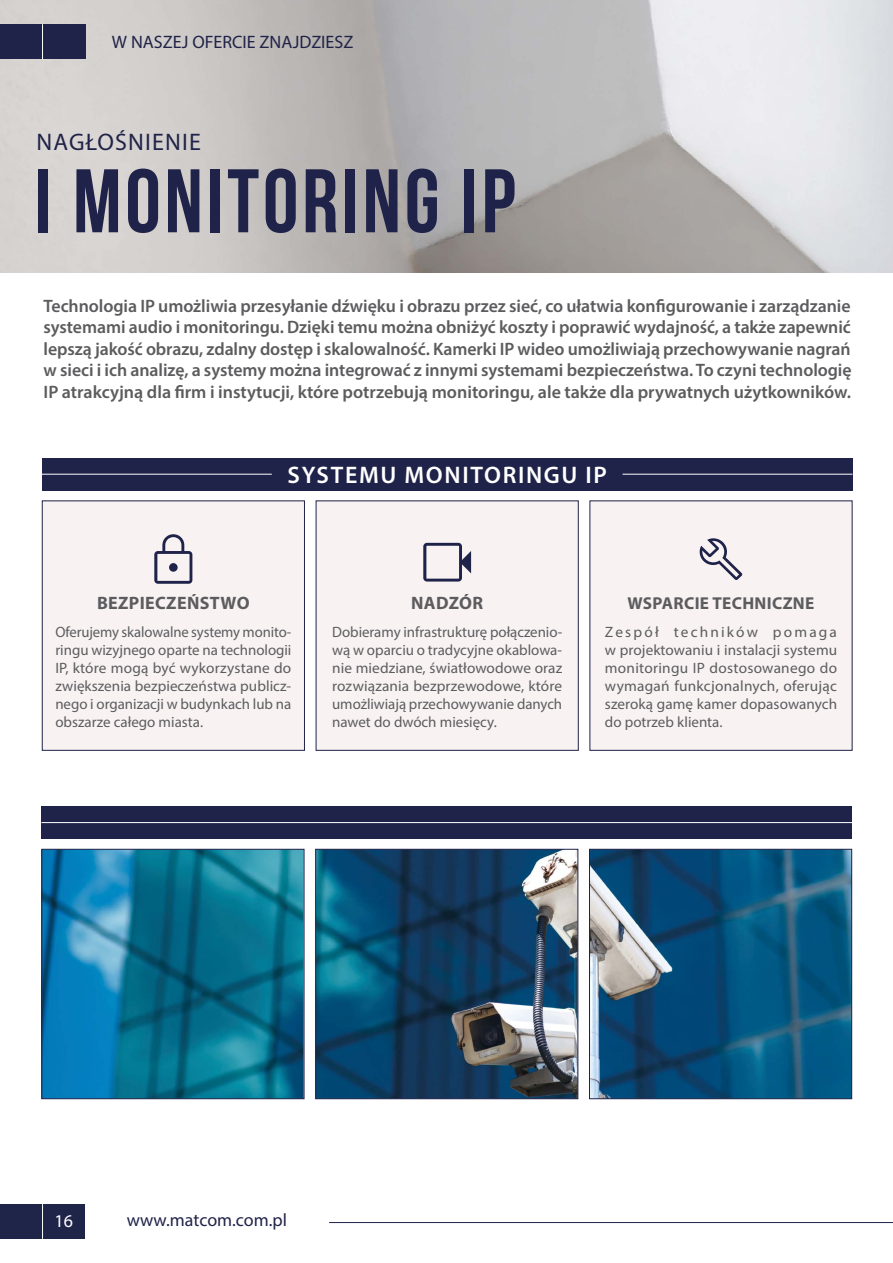
<style>
.page{position:relative;width:893px;height:1263px;background:#fff}
.page>*{position:absolute;margin:0;border:0;box-sizing:border-box;transform-origin:0 0}
.t1{font:90px "Bebas Neue";letter-spacing:.04em;color:#202349}
.t2{font:600 24px "Myriad Pro";letter-spacing:.07em;color:#fff}
.t3{font:24px "Myriad Pro";letter-spacing:.05em;color:#202349}
.t4{font:600 18px/21.6px "Myriad Pro";color:#5c5c5e;text-align:justify}
.t5{font:18px "Myriad Pro";color:#202349}
.t6{font:700 18px "Myriad Pro";letter-spacing:.02em;color:#5c5c5e}
.t7{font:18px "Myriad Pro";color:#1f2449}
.t8{font:18px "Myriad Pro";color:#fff}
.t9{font:700 17.25px "Myriad Pro";letter-spacing:.02em;color:#5c5c5e}
.t10{font:15px/18px "Myriad Pro";color:#5c5c5e;text-align:justify}
</style>
<div class="page">
<div style="left:0;top:1204px;width:85px;height:35px;background:#1f2449"></div>
<hr style="left:42px;top:1204px;width:1px;height:35px;background:#fff">
<hr style="left:329px;top:1222px;width:564px;height:1px;background:#1f2449">
<div style="left:42px;top:458px;width:810px;height:33px;background:#202349"></div>
<img style="left:43px;top:849px;width:807px;height:250px">
<div style="left:41px;top:849px;width:263px;height:250px;border:1px solid #202349"></div>
<div style="left:315px;top:849px;width:263px;height:250px;border:1px solid #202349"></div>
<div style="left:589px;top:849px;width:263px;height:250px;border:1px solid #202349"></div>
<div style="left:41px;top:806px;width:811px;height:33px;background:#202349"></div>
<hr style="left:41px;top:822px;width:812px;height:1px;background:#fff">
<img style="left:0;top:0;width:893px;height:273px">
<div style="left:0;top:24px;width:85px;height:35px;background:#202349"></div>
<hr style="left:42px;top:24px;width:1px;height:35px;background:#fff">
<div style="left:590px;top:500px;width:262px;height:251px;background:#f8f2f3"></div>
<div style="left:316px;top:500px;width:262px;height:251px;background:#f8f2f3"></div>
<div style="left:42px;top:500px;width:262px;height:251px;background:#f8f2f3"></div>
<div style="left:42px;top:500px;width:263px;height:251px;border:1px solid #202349"></div>
<div style="left:316px;top:500px;width:263px;height:251px;border:1px solid #202349"></div>
<hr style="left:42px;top:474px;width:230px;height:1px;background:#fff">
<hr style="left:623px;top:474px;width:229px;height:1px;background:#fff">
<svg style="left:154px;top:534px;width:38px;height:50px"></svg>
<svg style="left:423px;top:543px;width:48px;height:38px"></svg>
<svg style="left:700px;top:538px;width:42px;height:42px"></svg>
<p class="t5" style="left:112px;top:31px;width:243px">W NASZEJ OFERCIE ZNAJDZIESZ</p>
<h2 class="t3" style="left:37px;top:127px;width:166px">NAGŁOŚNIENIE</h2>
<h1 class="t1" style="left:35px;top:152px;width:482px">I MONITORING IP</h1>
<p class="t4" style="left:44px;top:294px;width:809px">Technologia IP umożliwia przesyłanie dźwięku i obrazu przez sieć, co ułatwia konfigurowanie i zarządzanie systemami audio i monitoringu. Dzięki temu można obniżyć koszty i poprawić wydajność, a także zapewnić lepszą jakość obrazu, zdalny dostęp i skalowalność. Kamerki IP wideo umożliwiają przechowywanie nagrań w sieci i ich analizę, a systemy można integrować z innymi systemami bezpieczeństwa. To czyni technologię IP atrakcyjną dla firm i instytucji, które potrzebują monitoringu, ale także dla prywatnych użytkowników.</p>
<h2 class="t2" style="left:288px;top:459px;width:321px">SYSTEMU MONITORINGU IP</h2>
<p class="t6" style="left:97px;top:591px;width:154px">BEZPIECZEŃSTWO</p>
<p class="t6" style="left:411px;top:591px;width:74px">NADZÓR</p>
<p class="t9" style="left:627px;top:592px;width:188px">WSPARCIE TECHNICZNE</p>
<p class="t10" style="left:332px;top:623px;width:232px">Dobieramy infrastrukturę połączenio&shy;wą w oparciu o tradycyjne okablowa&shy;nie miedziane, światłowodowe oraz rozwiązania bezprzewodowe, które umożliwiają przechowywanie danych nawet do dwóch miesięcy.</p>
<p class="t10" style="left:605px;top:623px;width:234px">Zespół techników pomaga w projektowaniu i instalacji systemu monitoringu IP dostosowanego do wymagań funkcjonalnych, oferując szeroką gamę kamer dopasowanych do potrzeb klienta.</p>
<p class="t10" style="left:55px;top:623px;width:238px">Oferujemy skalowalne systemy monito&shy;ringu wizyjnego oparte na technologii IP, które mogą być wykorzystane do zwiększenia bezpieczeństwa publicz&shy;nego i organizacji w budynkach lub na obszarze całego miasta.</p>
<p class="t8" style="left:55px;top:1210px;width:20px">16</p>
<p class="t7" style="left:127px;top:1208px;width:162px">www.matcom.com.pl</p>
</div>
